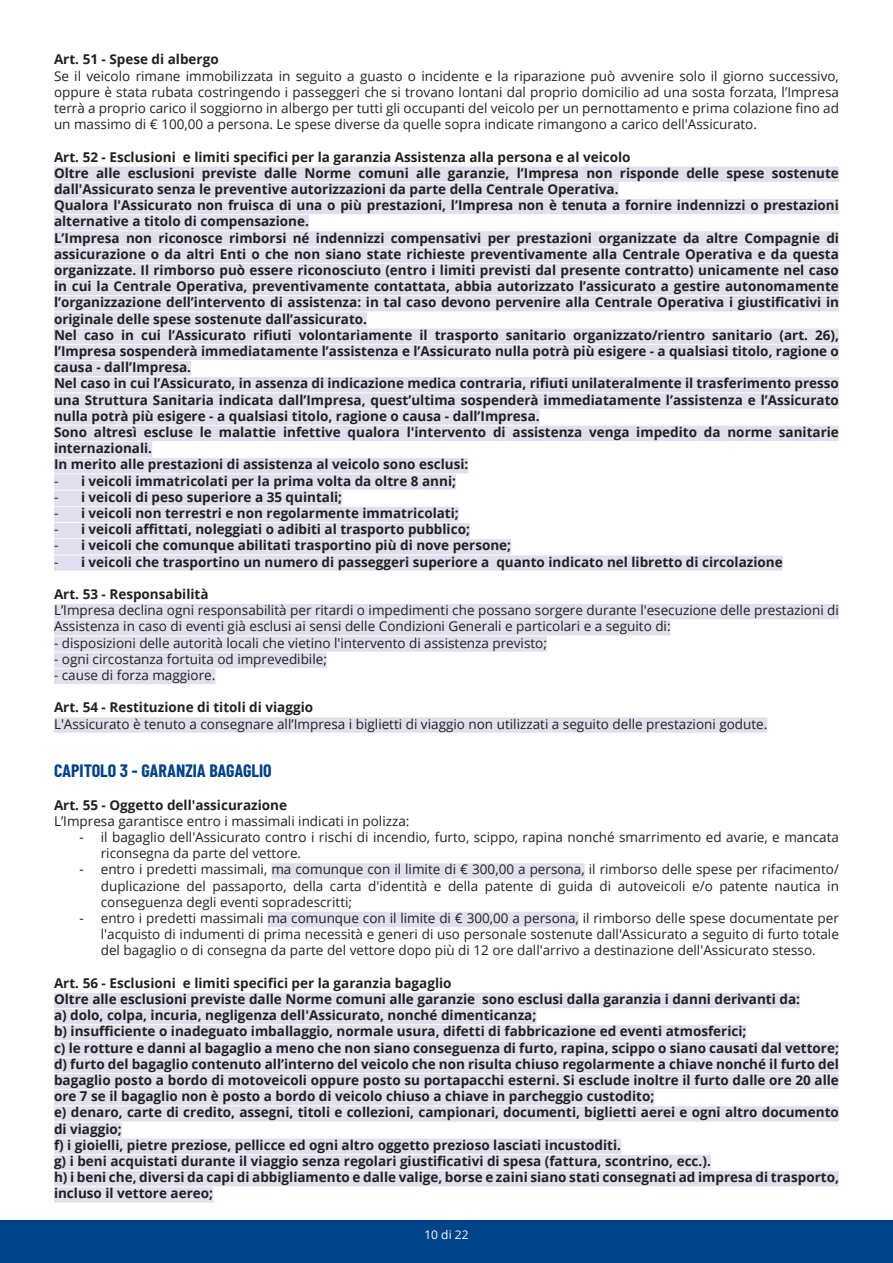
<style>
.page{position:relative;width:893px;height:1263px;background:#fff}
.page>*{position:absolute;margin:0;border:0;box-sizing:border-box;transform-origin:0 0}
.t1{font:700 18px "Barlow Condensed";color:#004389}
.t2{font:700 13.5px/16.2px "Open Sans";color:#231f20}
.t3{font:13.5px/16.2px "Open Sans";color:#231f20;text-align:justify}
.t4{font:12px "Open Sans";color:#fff}
.s1{font-weight:400}
</style>
<div class="page">
<div style="left:0;top:1220px;width:893px;height:43px;background:#004389"></div>
<div style="left:54px;top:166px;width:785px;height:16px;background:#dfdfed"></div>
<div style="left:54px;top:183px;width:565px;height:15px;background:#dfdfed"></div>
<div style="left:54px;top:199px;width:785px;height:15px;background:#dfdfed"></div>
<div style="left:54px;top:215px;width:255px;height:15px;background:#dfdfed"></div>
<div style="left:54px;top:231px;width:785px;height:16px;background:#dfdfed"></div>
<div style="left:54px;top:247px;width:785px;height:16px;background:#dfdfed"></div>
<div style="left:54px;top:264px;width:785px;height:15px;background:#dfdfed"></div>
<div style="left:54px;top:280px;width:785px;height:15px;background:#dfdfed"></div>
<div style="left:54px;top:296px;width:785px;height:15px;background:#dfdfed"></div>
<div style="left:54px;top:312px;width:313px;height:16px;background:#dfdfed"></div>
<div style="left:54px;top:328px;width:785px;height:16px;background:#dfdfed"></div>
<div style="left:54px;top:345px;width:785px;height:15px;background:#dfdfed"></div>
<div style="left:54px;top:361px;width:137px;height:15px;background:#dfdfed"></div>
<div style="left:54px;top:377px;width:785px;height:15px;background:#dfdfed"></div>
<div style="left:54px;top:393px;width:785px;height:16px;background:#dfdfed"></div>
<div style="left:54px;top:409px;width:486px;height:16px;background:#dfdfed"></div>
<div style="left:54px;top:426px;width:785px;height:15px;background:#dfdfed"></div>
<div style="left:54px;top:442px;width:98px;height:15px;background:#dfdfed"></div>
<div style="left:54px;top:458px;width:414px;height:15px;background:#dfdfed"></div>
<div style="left:54px;top:474px;width:402px;height:16px;background:#dfdfed"></div>
<div style="left:54px;top:490px;width:288px;height:16px;background:#dfdfed"></div>
<div style="left:54px;top:507px;width:405px;height:15px;background:#dfdfed"></div>
<div style="left:54px;top:523px;width:416px;height:15px;background:#dfdfed"></div>
<div style="left:54px;top:539px;width:457px;height:15px;background:#dfdfed"></div>
<div style="left:54px;top:555px;width:729px;height:16px;background:#dfdfed"></div>
<div style="left:54px;top:604px;width:785px;height:15px;background:#dfdfed"></div>
<div style="left:54px;top:620px;width:616px;height:15px;background:#dfdfed"></div>
<div style="left:54px;top:636px;width:493px;height:16px;background:#dfdfed"></div>
<div style="left:54px;top:652px;width:273px;height:16px;background:#dfdfed"></div>
<div style="left:54px;top:669px;width:161px;height:15px;background:#dfdfed"></div>
<div style="left:54px;top:717px;width:713px;height:16px;background:#dfdfed"></div>
<div style="left:271px;top:863px;width:314px;height:15px;background:#dfdfed"></div>
<div style="left:267px;top:912px;width:312px;height:15px;background:#dfdfed"></div>
<div style="left:54px;top:993px;width:746px;height:15px;background:#dfdfed"></div>
<div style="left:54px;top:1009px;width:482px;height:15px;background:#dfdfed"></div>
<div style="left:54px;top:1025px;width:692px;height:15px;background:#dfdfed"></div>
<div style="left:54px;top:1041px;width:785px;height:16px;background:#dfdfed"></div>
<div style="left:54px;top:1057px;width:785px;height:16px;background:#dfdfed"></div>
<div style="left:54px;top:1074px;width:785px;height:15px;background:#dfdfed"></div>
<div style="left:54px;top:1090px;width:600px;height:15px;background:#dfdfed"></div>
<div style="left:54px;top:1106px;width:785px;height:15px;background:#dfdfed"></div>
<div style="left:54px;top:1122px;width:68px;height:16px;background:#dfdfed"></div>
<div style="left:54px;top:1138px;width:567px;height:16px;background:#dfdfed"></div>
<div style="left:54px;top:1155px;width:657px;height:15px;background:#dfdfed"></div>
<div style="left:54px;top:1171px;width:785px;height:15px;background:#dfdfed"></div>
<div style="left:54px;top:1187px;width:159px;height:15px;background:#dfdfed"></div>
<p class="t2" style="left:54px;top:51px;width:166px">Art. 51 - Spese di albergo</p>
<p class="t3" style="left:54px;top:67px;width:786px">Se il veicolo rimane immobilizzata in seguito a guasto o incidente e la riparazione può avvenire solo il giorno successivo, oppure è stata rubata costringendo i passeggeri che si trovano lontani dal proprio domicilio ad una sosta forzata, l’Impresa terrà a proprio carico il soggiorno in albergo per tutti gli occupanti del veicolo per un pernottamento e prima colazione fino ad un massimo di € 100,00 a persona. Le spese diverse da quelle sopra indicate rimangono a carico dell'Assicurato.</p>
<p class="t2" style="left:54px;top:148px;width:786px">Art. 52 - Esclusioni e limiti specifici per la garanzia Assistenza alla persona e al veicolo<br>Oltre alle esclusioni previste dalle Norme comuni alle garanzie, l’Impresa non risponde delle spese sostenute dall'Assicurato senza le preventive autorizzazioni da parte della Centrale Operativa.<br>Qualora l'Assicurato non fruisca di una o più prestazioni, l’Impresa non è tenuta a fornire indennizzi o prestazioni alternative a titolo di compensazione.<br>L’Impresa non riconosce rimborsi né indennizzi compensativi per prestazioni organizzate da altre Compagnie di assicurazione o da altri Enti o che non siano state richieste preventivamente alla Centrale Operativa e da questa organizzate. Il rimborso può essere riconosciuto (entro i limiti previsti dal presente contratto) unicamente nel caso in cui la Centrale Operativa, preventivamente contattata, abbia autorizzato l’assicurato a gestire autonomamente l’organizzazione dell’intervento di assistenza: in tal caso devono pervenire alla Centrale Operativa i giustificativi in originale delle spese sostenute dall’assicurato.<br>Nel caso in cui l’Assicurato rifiuti volontariamente il trasporto sanitario organizzato/rientro sanitario (art. 26), l’Impresa sospenderà immediatamente l’assistenza e l’Assicurato nulla potrà più esigere - a qualsiasi titolo, ragione o causa - dall’Impresa.<br>Nel caso in cui l’Assicurato, in assenza di indicazione medica contraria, rifiuti unilateralmente il trasferimento presso una Struttura Sanitaria indicata dall’Impresa, quest’ultima sospenderà immediatamente l’assistenza e l’Assicurato nulla potrà più esigere - a qualsiasi titolo, ragione o causa - dall’Impresa.<br>Sono altresì escluse le malattie infettive qualora l'intervento di assistenza venga impedito da norme sanitarie internazionali.<br>In merito alle prestazioni di assistenza al veicolo sono esclusi:</p>
<p class="t2" style="left:54px;top:472px;width:404px"><span class="s1">-</span> i veicoli immatricolati per la prima volta da oltre 8 anni;</p>
<p class="t2" style="left:54px;top:488px;width:290px"><span class="s1">-</span> i veicoli di peso superiore a 35 quintali;</p>
<p class="t2" style="left:54px;top:505px;width:406px"><span class="s1">-</span> i veicoli non terrestri e non regolarmente immatricolati;</p>
<p class="t2" style="left:54px;top:521px;width:417px"><span class="s1">-</span> i veicoli affittati, noleggiati o adibiti al trasporto pubblico;</p>
<p class="t2" style="left:54px;top:537px;width:459px"><span class="s1">-</span> i veicoli che comunque abilitati trasportino più di nove persone;</p>
<p class="t2" style="left:54px;top:553px;width:730px"><span class="s1">-</span> i veicoli che trasportino un numero di passeggeri superiore a quanto indicato nel libretto di circolazione</p>
<p class="t2" style="left:54px;top:586px;width:156px">Art. 53 - Responsabilità</p>
<p class="t3" style="left:54px;top:602px;width:786px">L’Impresa declina ogni responsabilità per ritardi o impedimenti che possano sorgere durante l'esecuzione delle prestazioni di<br>Assistenza in caso di eventi già esclusi ai sensi delle Condizioni Generali e particolari e a seguito di:</p>
<p class="t3" style="left:54px;top:634px;width:494px">- disposizioni delle autorità locali che vietino l'intervento di assistenza previsto;</p>
<p class="t3" style="left:54px;top:650px;width:274px">- ogni circostanza fortuita od imprevedibile;</p>
<p class="t3" style="left:54px;top:667px;width:163px">- cause di forza maggiore.</p>
<p class="t2" style="left:54px;top:699px;width:261px">Art. 54 - Restituzione di titoli di viaggio</p>
<p class="t3" style="left:54px;top:715px;width:715px">L'Assicurato è tenuto a consegnare all’Impresa i biglietti di viaggio non utilizzati a seguito delle prestazioni godute.</p>
<h1 class="t1" style="left:54px;top:759px;width:219px">CAPITOLO 3 - GARANZIA BAGAGLIO</h1>
<p class="t2" style="left:54px;top:796px;width:235px">Art. 55 - Oggetto dell'assicurazione</p>
<p class="t3" style="left:54px;top:812px;width:357px">L’Impresa garantisce entro i massimali indicati in polizza:</p>
<p class="t3" style="left:101px;top:829px;width:740px;text-indent:-21px">- il bagaglio dell'Assicurato contro i rischi di incendio, furto, scippo, rapina nonché smarrimento ed avarie, e mancata riconsegna da parte del vettore.</p>
<p class="t3" style="left:101px;top:861px;width:740px;text-indent:-21px">- entro i predetti massimali, ma comunque con il limite di € 300,00 a persona, il rimborso delle spese per rifacimento/ duplicazione del passaporto, della carta d'identità e della patente di guida di autoveicoli e/o patente nautica in conseguenza degli eventi sopradescritti;</p>
<p class="t3" style="left:101px;top:910px;width:740px;text-indent:-21px">- entro i predetti massimali ma comunque con il limite di € 300,00 a persona, il rimborso delle spese documentate per l'acquisto di indumenti di prima necessità e generi di uso personale sostenute dall'Assicurato a seguito di furto totale del bagaglio o di consegna da parte del vettore dopo più di 12 ore dall'arrivo a destinazione dell'Assicurato stesso.</p>
<p class="t2" style="left:54px;top:974px;width:786px">Art. 56 - Esclusioni e limiti specifici per la garanzia bagaglio<br>Oltre alle esclusioni previste dalle Norme comuni alle garanzie sono esclusi dalla garanzia i danni derivanti da:<br>a) dolo, colpa, incuria, negligenza dell'Assicurato, nonché dimenticanza;<br>b) insufficiente o inadeguato imballaggio, normale usura, difetti di fabbricazione ed eventi atmosferici;<br>c) le rotture e danni al bagaglio a meno che non siano conseguenza di furto, rapina, scippo o siano causati dal vettore; d) furto del bagaglio contenuto all’interno del veicolo che non risulta chiuso regolarmente a chiave nonché il furto del bagaglio posto a bordo di motoveicoli oppure posto su portapacchi esterni. Si esclude inoltre il furto dalle ore 20 alle ore 7 se il bagaglio non è posto a bordo di veicolo chiuso a chiave in parcheggio custodito;<br>e) denaro, carte di credito, assegni, titoli e collezioni, campionari, documenti, biglietti aerei e ogni altro documento di viaggio;<br>f) i gioielli, pietre preziose, pellicce ed ogni altro oggetto prezioso lasciati incustoditi.<br>g) i beni acquistati durante il viaggio senza regolari giustificativi di spesa (fattura, scontrino, ecc.).<br>h) i beni che, diversi da capi di abbigliamento e dalle valige, borse e zaini siano stati consegnati ad impresa di trasporto, incluso il vettore aereo;</p>
<p class="t4" style="left:424px;top:1227px;width:46px">10 di 22</p>
</div>
